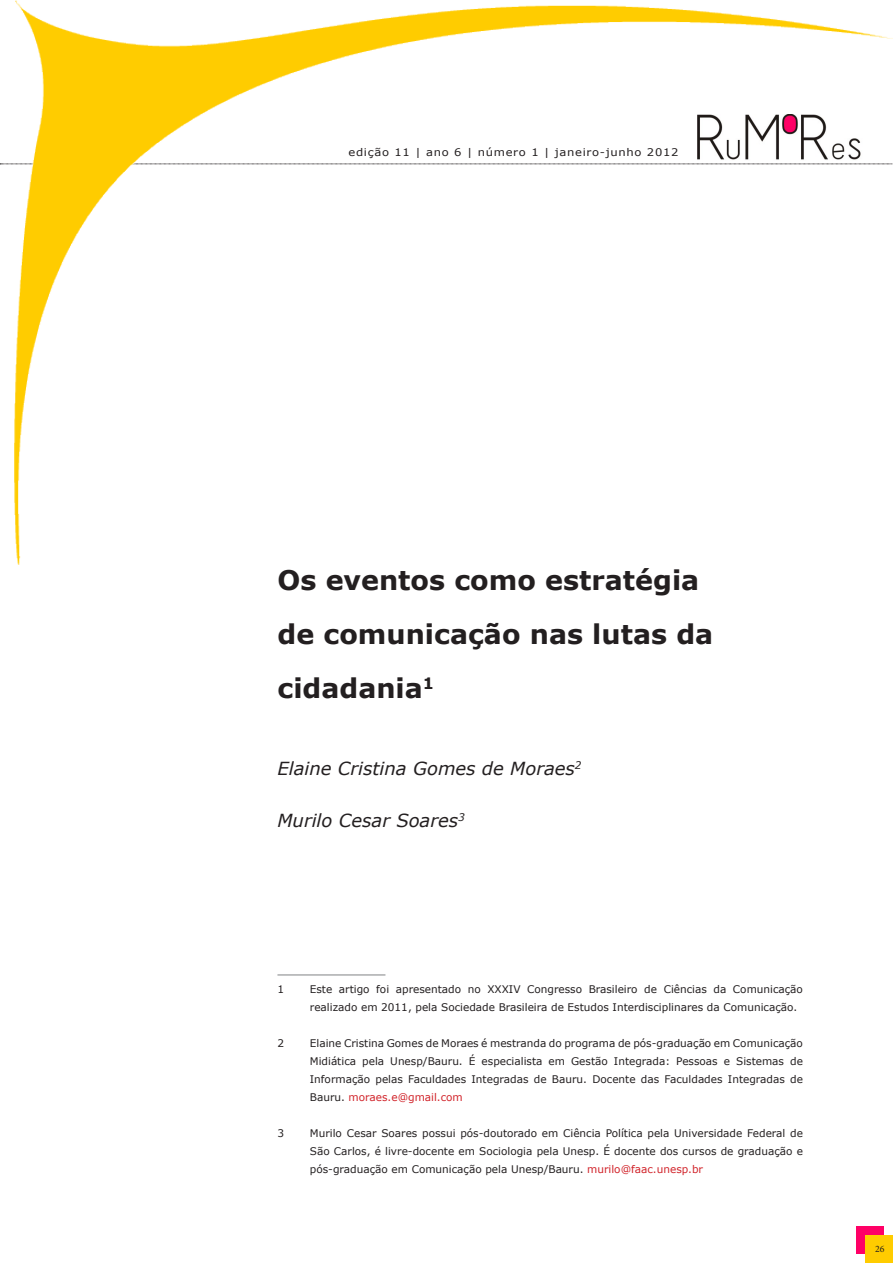
<style>
.page{position:relative;width:893px;height:1263px;background:#fff}
.page>*{position:absolute;margin:0;border:0;box-sizing:border-box;transform-origin:0 0}
.titulop{font:700 27px/54px "Verdana";color:#231f20}
.autor{font:italic 18px "Verdana";color:#231f20}
.notas2{font:10.5px/18px "Verdana";color:#231f20;text-align:justify}
.notas2-2{font:10.5px "Verdana";letter-spacing:.06em;color:#231f20;scale:1.1 1}
.t1{font:9.75px "Minion Pro";color:#231f20}
.s1{color:#d1232a}
</style>
<div class="page">
<svg style="left:0;top:164px;width:14px;height:1px"></svg>
<img style="left:14px;top:0;width:879px;height:565px">
<img style="left:697px;top:114px;width:166px;height:46px">
<div style="left:856px;top:1226px;width:28px;height:28px;background:#f06"></div>
<div style="left:865px;top:1235px;width:28px;height:28px;background:#fc0"></div>
<hr style="left:277px;top:974px;width:108px;height:1px;background:#808285">
<p class="notas2-2" style="left:348px;top:145px;width:301px">edição 11 | ano 6 | número 1 | janeiro-junho 2012</p>
<p class="titulop" style="left:277px;top:553px;width:437px">Os eventos como estratégia de comunicação nas lutas da cidadania<sup>1</sup></p>
<p class="autor" style="left:277px;top:756px;width:306px">Elaine Cristina Gomes de Moraes<sup>2</sup></p>
<p class="autor" style="left:277px;top:808px;width:189px">Murilo Cesar Soares<sup>3</sup></p>
<p class="notas2" style="left:277px;top:980px;width:8px">1</p>
<p class="notas2" style="left:310px;top:980px;width:495px">Este artigo foi apresentado no XXXIV Congresso Brasileiro de Ciências da Comunicação realizado em 2011, pela Sociedade Brasileira de Estudos Interdisciplinares da Comunicação.</p>
<p class="notas2" style="left:277px;top:1034px;width:8px">2</p>
<p class="notas2" style="left:310px;top:1034px;width:495px">Elaine Cristina Gomes de Moraes é mestranda do programa de pós-graduação em Comunicação Midiática pela Unesp/Bauru. É especialista em Gestão Integrada: Pessoas e Sistemas de Informação pelas Faculdades Integradas de Bauru. Docente das Faculdades Integradas de Bauru. <span class="s1">moraes.e@gmail.com</span></p>
<p class="notas2" style="left:277px;top:1124px;width:8px">3</p>
<p class="notas2" style="left:310px;top:1124px;width:495px">Murilo Cesar Soares possui pós-doutorado em Ciência Política pela Universidade Federal de São Carlos, é livre-docente em Sociologia pela Unesp. É docente dos cursos de graduação e pós-graduação em Comunicação pela Unesp/Bauru. <span class="s1">murilo@faac.unesp.br</span></p>
<p class="t1" style="left:875px;top:1242px;width:11px">26</p>
</div>
